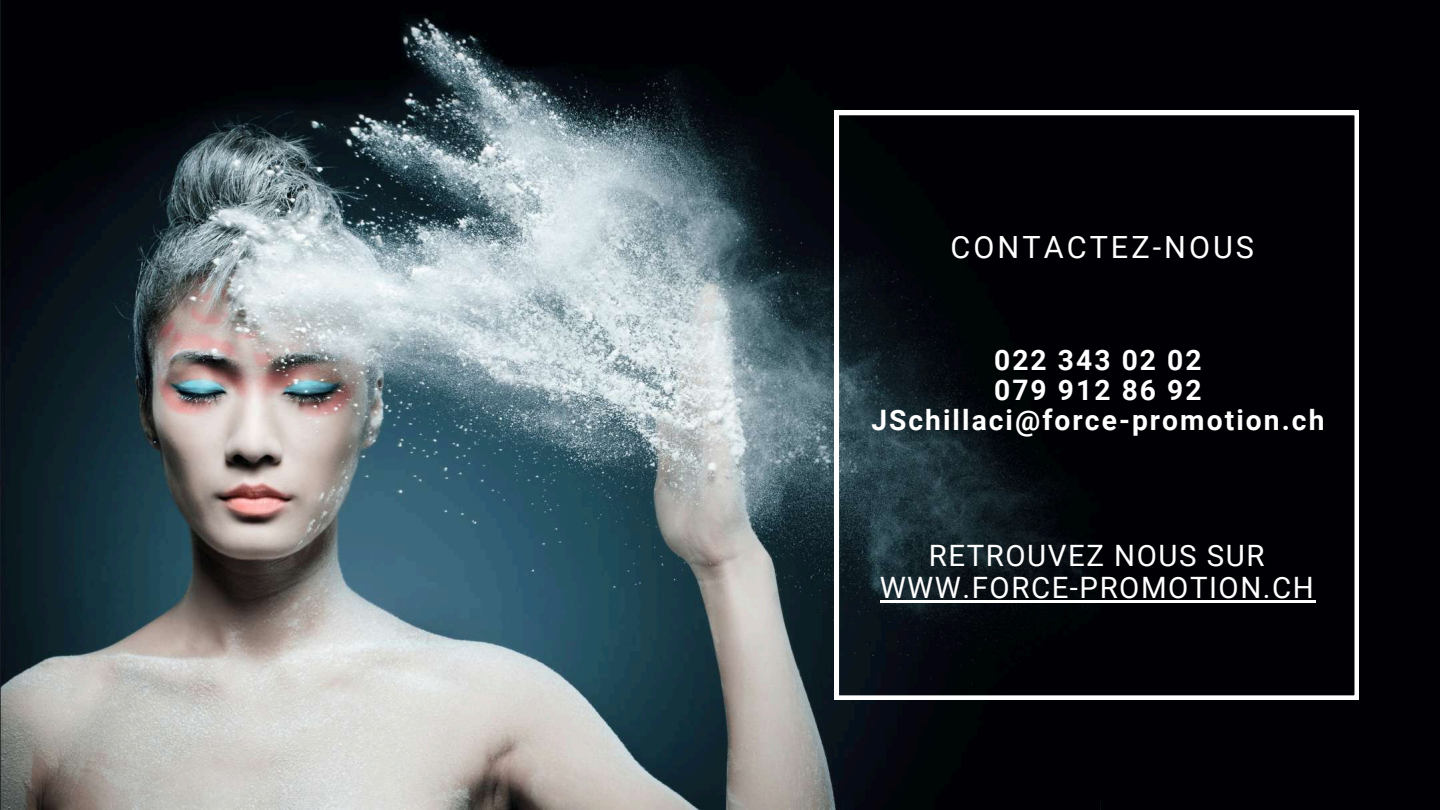
<style>
.page{position:relative;width:1440px;height:810px;background:#fff}
.page>*{position:absolute;margin:0;border:0;box-sizing:border-box;transform-origin:0 0}
.t1{font:30.6px "Roboto";letter-spacing:.1em;color:#fff}
.t2{font:29.4px/32px "Roboto";letter-spacing:.05em;color:#fff;text-align:center}
.t3{font:700 28.2px/30.1px "Roboto";letter-spacing:.075em;color:#fff;text-align:center}
</style>
<div class="page">
<img style="left:0;top:0;width:1440px;height:810px">
<svg style="left:835px;top:111px;width:524px;height:589px;background:#0c0f14"></svg>
<hr style="left:880px;top:600px;width:435px;height:2px;background:#fff">
<p class="t1" style="left:951px;top:230px;width:305px">CONTACTEZ-NOUS</p>
<p class="t3" style="left:871px;top:345px;width:455px">022 343 02 02<br>079 912 86 92<br>JSchillaci@force-promotion.ch</p>
<p class="t2" style="left:880px;top:540px;width:436px">RETROUVEZ NOUS SUR<br>WWW.FORCE-PROMOTION.CH</p>
</div>
